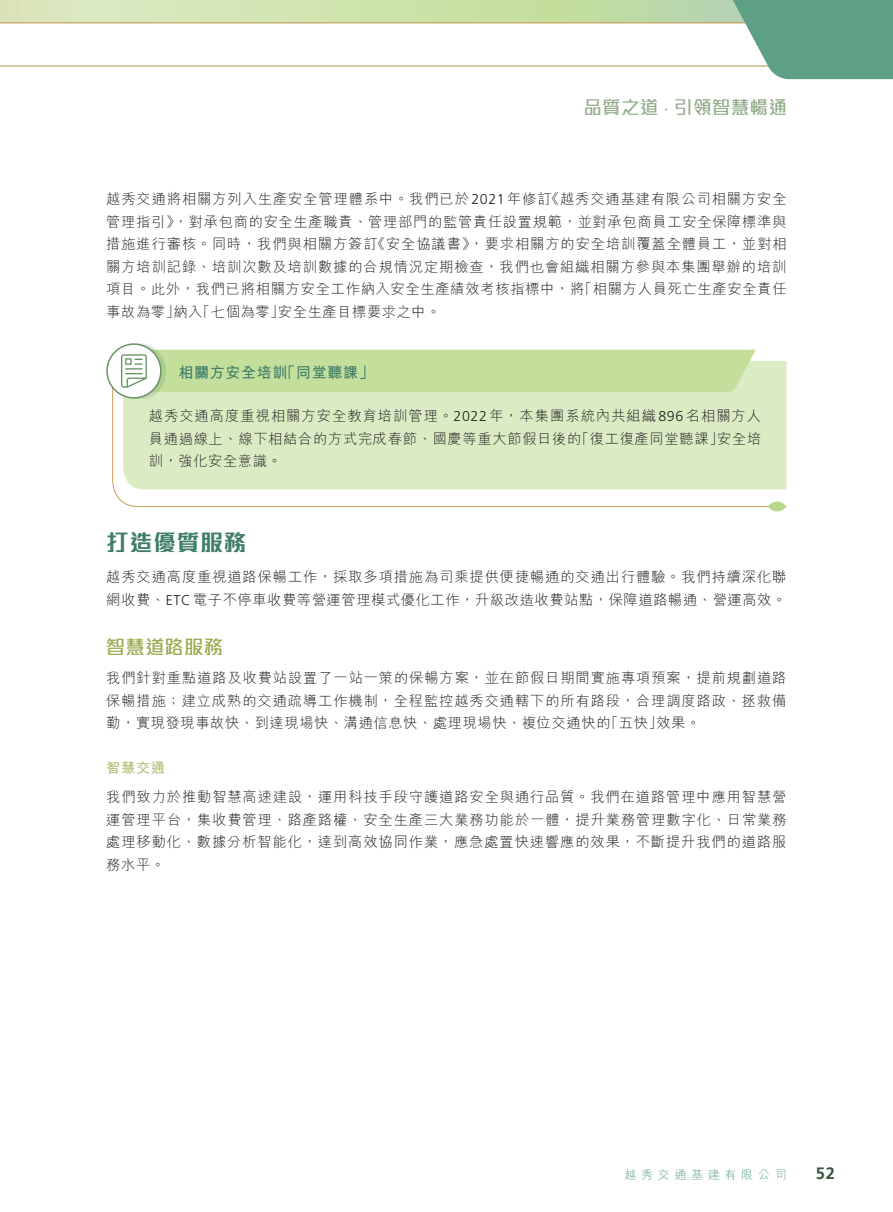
<style>
.page{position:relative;width:893px;height:1212px;background:#fff}
.page>*{position:absolute;margin:0;border:0;box-sizing:border-box;transform-origin:0 0}
._3__標題{font:700 22.5px "M Stiff Hei HK";letter-spacing:.045em;color:#3f7d6b}
._4__副標題{font:500 18.75px "M Stiff Hei HK";letter-spacing:.04em;color:#9aa74a}
.t1{font:500 18px "M Stiff Hei HK";letter-spacing:.045em;color:#93ac8a}
.t2{font:700 16.5px "Frutiger LT Pro";color:#385738}
.t3{font:700 15px "M Hei HK";letter-spacing:.04em;color:#3f7d6b}
._1__內文{font:300 14.25px/22.5px "M Hei HK";letter-spacing:.065em;color:#231f20}
._1__內文-2{font:300 14.25px "M Hei HK";letter-spacing:.04em;color:#231f20}
._5__副副標題{font:700 14.25px "M Hei HK";color:#b5be7b}
.t4{font:300 12px "M Hei HK";letter-spacing:.39em;color:#5ea084}
.s1{font-family:"Futura LT Pro";font-weight:400}
.s2{font-family:"Frutiger LT Pro"}
</style>
<div class="page">
<svg style="left:0;top:0;width:893px;height:79px"></svg>
<svg style="left:112px;top:365px;width:666px;height:142px;background:#e0eecc"></svg>
<svg style="left:767px;top:499px;width:20px;height:13px"></svg>
<div style="left:110px;top:343px;width:56px;height:56px;background:#6a9365;opacity:.25"></div>
<div style="left:107px;top:344px;width:54px;height:54px;background:#fff;border-radius:50%"></div>
<div style="left:106px;top:343px;width:56px;height:56px;border:2px solid #6a9365;border-radius:50%"></div>
<svg style="left:121px;top:350px;width:635px;height:42px;background:#c5df9f"></svg>
<p class="t1" style="left:584px;top:98px;width:204px">品質之道 <span class="s1">·</span> 引領智慧暢通</p>
<p class="_1__內文" style="left:106px;top:187px;width:447px">越秀交通將相關方列入生產安全管理體系中。我們已於<span class="s2">2021</span> 年修訂</p>
<p class="_1__內文" style="left:106px;top:210px;width:682px">管理指引，》對承包商的安全生產職責、管理部門的監管責任設置規範，並對承包商員工安全保障標準與</p>
<p class="_1__內文" style="left:371px;top:232px;width:417px">《安全協議書 ，》 要求相關方的安全培訓覆蓋全體員工，並對相</p>
<p class="_1__內文" style="left:545px;top:187px;width:243px">《越秀交通基建有限公司相關方安全</p>
<p class="_1__內文" style="left:106px;top:232px;width:273px">措施進行審核。同時，我們與相關方簽訂</p>
<p class="_1__內文" style="left:106px;top:255px;width:682px">關方培訓記錄、培訓次數及培訓數據的合規情況定期檢查，我們也會組織相關方參與本集團舉辦的培訓</p>
<p class="_1__內文" style="left:106px;top:277px;width:682px">項目。此外，我們已將相關方安全工作納入安全生產績效考核指標中，「將相關方人員死亡生產安全責任</p>
<p class="_1__內文-2" style="left:278px;top:304px;width:164px">安全生產目標要求之中。</p>
<p class="_1__內文" style="left:196px;top:300px;width:90px">「七個為零」</p>
<p class="_1__內文" style="left:106px;top:300px;width:75px">事故為零」</p>
<p class="_1__內文" style="left:173px;top:300px;width:31px">納入</p>
<p class="t3" style="left:280px;top:362px;width:95px">「同堂聽課「</p>
<p class="t3" style="left:179px;top:362px;width:110px">相關方安全培訓</p>
<p class="_1__內文" style="left:149px;top:405px;width:614px;text-align:right">越秀交通高度重視相關方安全教育培訓管理。<span class="s2">2022</span>年，本集團系統內共組織<span class="s2">896</span>名相關方人安全培</p>
<p class="_1__內文" style="left:149px;top:427px;width:434px">員通過線上、線下相結合的方式完成春節、國慶等重大節假日後的訓，強化安全意識。</p>
<p class="_1__內文" style="left:575px;top:427px;width:150px">「復工復產同堂聽課」</p>
<p class="_3__標題" style="left:106px;top:532px;width:142px">打造優質服務</p>
<p class="_1__內文" style="left:106px;top:565px;width:682px">越秀交通高度重視道路保暢工作，採取多項措施為司乘提供便捷暢通的交通出行體驗。我們持續深化聯網收費、<span class="s2">ETC</span>電子不停車收費等營運管理模式優化工作，升級改造收費站點，保障道路暢通、營運高效。</p>
<p class="_4__副標題" style="left:106px;top:638px;width:118px">智慧道路服務</p>
<p class="_1__內文" style="left:106px;top:666px;width:682px">我們針對重點道路及收費站設置了一站一策的保暢方案，並在節假日期間實施專項預案，提前規劃道路</p>
<p class="_1__內文" style="left:106px;top:689px;width:682px">保暢措施；建立成熟的交通疏導工作機制，全程監控越秀交通轄下的所有路段，合理調度路政、拯救備</p>
<p class="_1__內文" style="left:656px;top:711px;width:45px">效果。</p>
<p class="_1__內文-2" style="left:106px;top:716px;width:506px">勤，實現發現事故快、到達現場快、溝通信息快、處理現場快、複位交通快的</p>
<p class="_5__副副標題" style="left:106px;top:757px;width:60px">智慧交通</p>
<p class="_1__內文" style="left:106px;top:785px;width:682px;text-align:justify">我們致力於推動智慧高速建設，運用科技手段守護道路安全與通行品質。我們在道路管理中應用智慧營運管理平台，集收費管理、路產路權、安全生產三大業務功能於一體，提升業務管理數字化、日常業務處理移動化、數據分析智能化，達到高效協同作業，應急處置快速響應的效果，不斷提升我們的道路服務水平。</p>
<p class="_1__內文" style="left:604px;top:711px;width:60px">「五快」</p>
<p class="t4" style="left:625px;top:1168px;width:164px">越秀交通基建有限公司</p>
<p class="t2" style="left:816px;top:1164px;width:21px">52</p>
</div>
